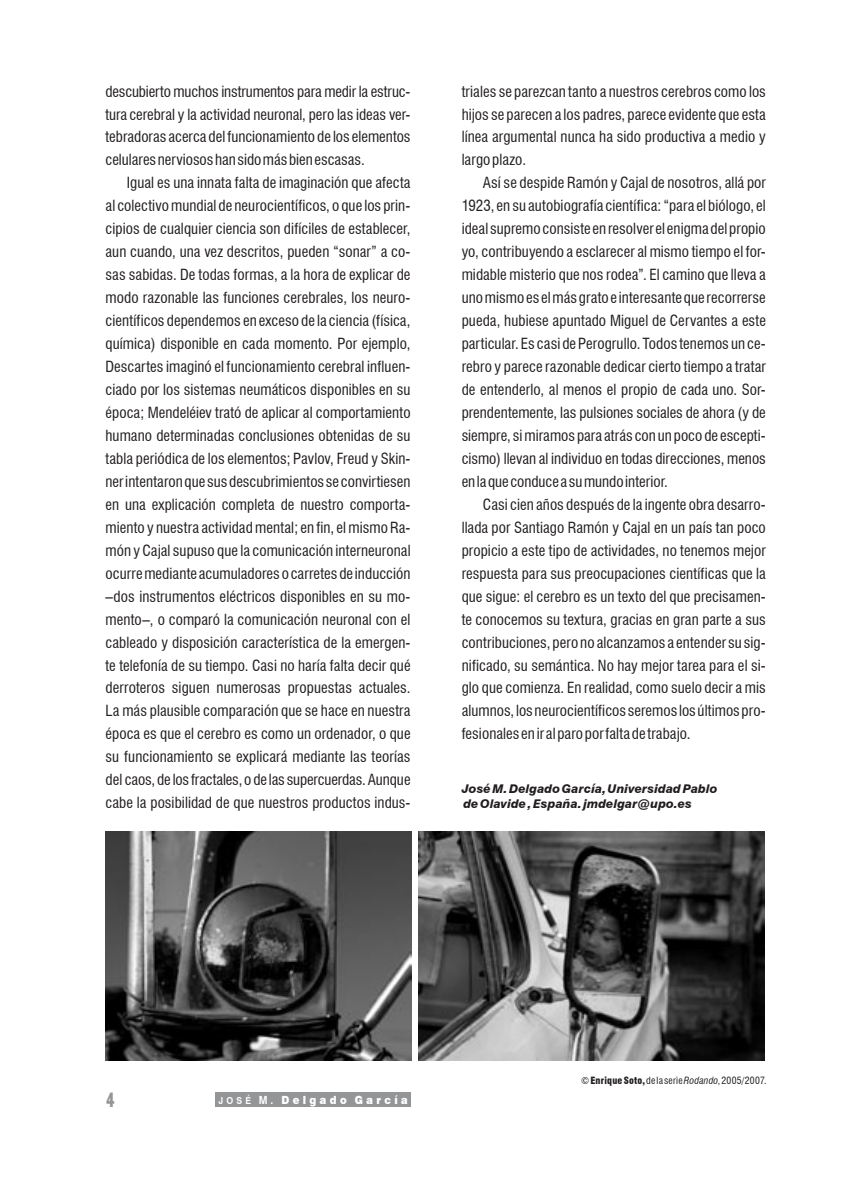
<style>
.page{position:relative;width:851px;height:1191px;background:#fff}
.page>*{position:absolute;margin:0;border:0;box-sizing:border-box;transform-origin:0 0}
.t1{font:700 condensed 21px "Humanist 521 BT Xtra";color:#939597;scale:.75 1}
.ATexto{font:condensed 15px/23px "Swiss 721 BT";letter-spacing:.005em;color:#221e1f;text-align:justify}
.ATexto-2{font:italic 800 12px "Swiss 721 BT";letter-spacing:.01em;color:#221e1f}
.t2{font:900 11.25px "Swiss 721 BT";letter-spacing:.325em;color:#fff;scale:.9 1}
.ATexto-3{font:condensed 9.75px "Swiss 721 BT";letter-spacing:.02em;color:#221e1f}
.s1{font-weight:700;font-size:9.6px}
.s2{font-weight:700}
.s3{font-weight:900}
.s4{font-style:italic}
</style>
<div class="page">
<div style="left:215px;top:1092px;width:195px;height:14px;background:#939597"></div>
<img style="left:418px;top:831px;width:346px;height:229px">
<img style="left:106px;top:831px;width:305px;height:229px">
<p class="ATexto" style="left:105px;top:80px;width:306px">descubierto muchos instrumentos para medir la estruc&shy;tura cerebral y la actividad neuronal, pero las ideas ver&shy;tebradoras acerca del funcionamiento de los elementos celulares nerviosos han sido más bien escasas.</p>
<p class="ATexto" style="left:105px;top:171px;width:306px;text-indent:21px">Igual es una innata falta de imaginación que afecta al colectivo mundial de neurocientíficos, o que los prin&shy;cipios de cualquier ciencia son difíciles de establecer, aun cuando, una vez descritos, pueden “sonar” a co&shy;sas sabidas. De todas formas, a la hora de explicar de modo razonable las funciones cerebrales, los neuro&shy;científicos dependemos en exceso de la ciencia (física, química) disponible en cada momento. Por ejemplo, Descartes imaginó el funcionamiento cerebral influen&shy;ciado por los sistemas neumáticos disponibles en su época; Mendeléiev trató de aplicar al comportamiento humano determinadas conclusiones obtenidas de su tabla periódica de los elementos; Pavlov, Freud y Skin&shy;ner intentaron que sus descubrimientos se convirtiesen en una explicación completa de nuestro comporta&shy;miento y nuestra actividad mental; en fin, el mismo Ra&shy;món y Cajal supuso que la comunicación interneuronal ocurre mediante acumuladores o carretes de inducción –dos instrumentos eléctricos disponibles en su mo&shy;mento–, o comparó la comunicación neuronal con el cableado y disposición característica de la emergen&shy;te telefonía de su tiempo. Casi no haría falta decir qué derroteros siguen numerosas propuestas actuales.<br>La más plausible comparación que se hace en nuestra época es que el cerebro es como un ordenador, o que su funcionamiento se explicará mediante las teorías del caos, de los fractales, o de las supercuerdas. Aunque cabe la posibilidad de que nuestros productos indus-</p>
<p class="ATexto" style="left:461px;top:80px;width:306px">triales se parezcan tanto a nuestros cerebros como los hijos se parecen a los padres, parece evidente que esta línea argumental nunca ha sido productiva a medio y largo plazo.</p>
<p class="ATexto" style="left:461px;top:171px;width:306px;text-indent:21px">Así se despide Ramón y Cajal de nosotros, allá por 1923, en su autobiografía científica: “para el biólogo, el ideal supremo consiste en resolver el enigma del propio yo, contribuyendo a esclarecer al mismo tiempo el for&shy;midable misterio que nos rodea”. El camino que lleva a uno mismo es el más grato e interesante que recorrerse pueda, hubiese apuntado Miguel de Cervantes a este particular. Es casi de Perogrullo. Todos tenemos un ce&shy;rebro y parece razonable dedicar cierto tiempo a tratar de entenderlo, al menos el propio de cada uno. Sor&shy;prendentemente, las pulsiones sociales de ahora (y de siempre, si miramos para atrás con un poco de escepti&shy;cismo) llevan al individuo en todas direcciones, menos en la que conduce a su mundo interior.</p>
<p class="ATexto" style="left:461px;top:493px;width:306px;text-indent:21px">Casi cien años después de la ingente obra desarro&shy;llada por Santiago Ramón y Cajal en un país tan poco propicio a este tipo de actividades, no tenemos mejor respuesta para sus preocupaciones científicas que la que sigue: el cerebro es un texto del que precisamen&shy;te conocemos su textura, gracias en gran parte a sus contribuciones, pero no alcanzamos a entender su sig&shy;nificado, su semántica. No hay mejor tarea para el si&shy;glo que comienza. En realidad, como suelo decir a mis alumnos, los neurocientíficos seremos los últimos pro&shy;fesionales en ir al paro por falta de trabajo.</p>
<p class="ATexto-2" style="left:461px;top:782px;width:257px">José M. Delgado García, Universidad Pablo</p>
<p class="ATexto-2" style="left:463px;top:797px;width:230px">de Olavide , España. jmdelgar@upo.es</p>
<p class="t1" style="left:106px;top:1086px;width:12px">4</p>
<p class="t2" style="left:218px;top:1092px;width:212px"><span class="s1">JOSÉ</span> <span class="s2">M.</span> Delgado García</p>
<p class="ATexto-3" style="left:581px;top:1074px;width:187px">© <span class="s3">Enrique Soto,</span> de la serie<span class="s4">Rodando</span>, 2005/2007.</p>
</div>
